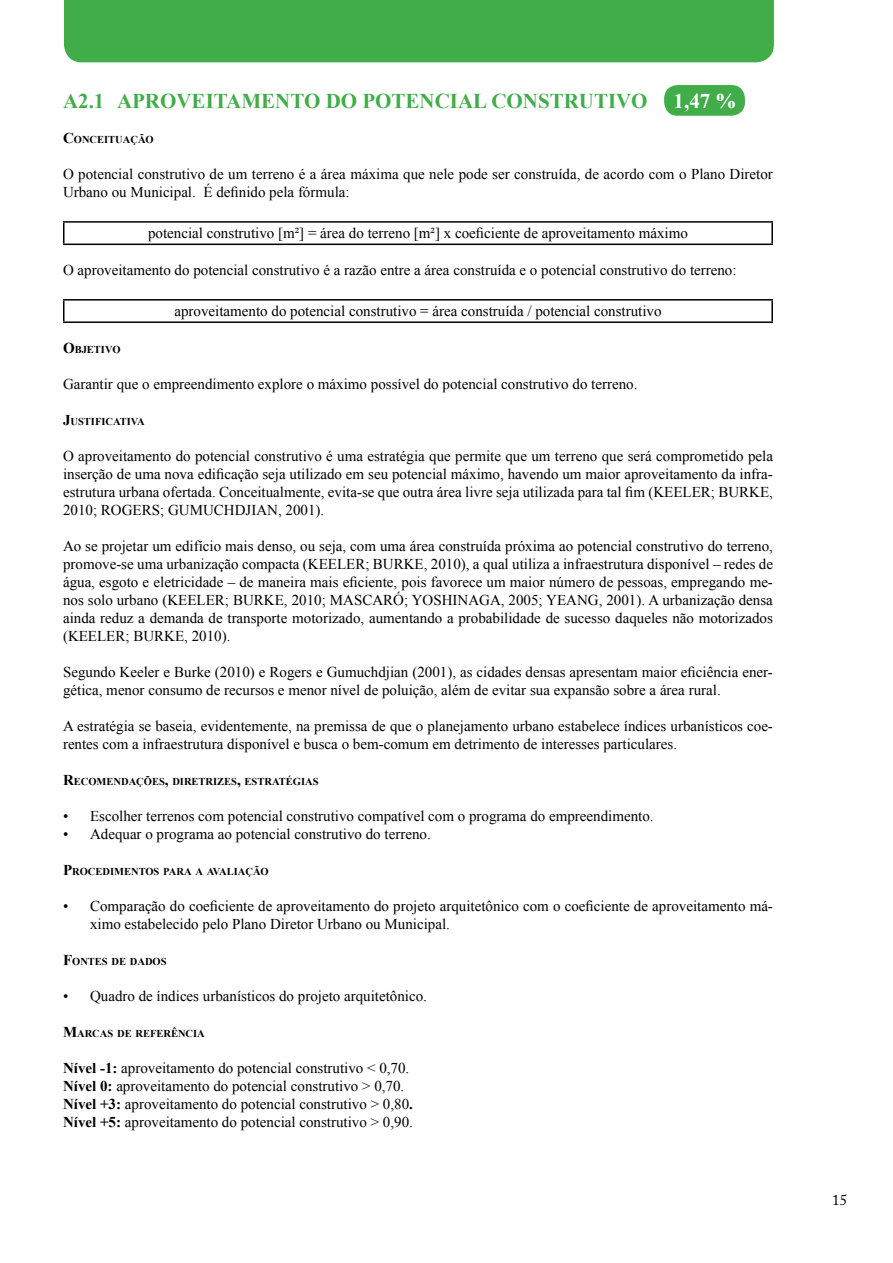
<style>
.page{position:relative;width:893px;height:1263px;background:#fff}
.page>*{position:absolute;margin:0;border:0;box-sizing:border-box;transform-origin:0 0}
.t1{font:700 21px "Times New Roman";color:#41ad49}
.t2{font:700 21px "Times New Roman";color:#fff}
.t3{font:15px/18px "Times New Roman";color:#000}
.t4{font:15px "Adobe Caslon Pro";color:#000}
.t5{font:700 10.5px "Times New Roman";color:#000}
.s1{font-size:15px}
.s2{font-weight:700}
</style>
<div class="page">
<div style="left:64px;top:0;width:710px;height:62px;background:#41ad49"></div>
<hr style="left:63px;top:221px;width:710px;height:2px;background:#000">
<svg style="left:63px;top:223px;width:1px;height:21px"></svg>
<hr style="left:771px;top:223px;width:2px;height:21px;background:#000">
<hr style="left:63px;top:244px;width:710px;height:1px;background:#000">
<hr style="left:63px;top:299px;width:710px;height:2px;background:#000">
<svg style="left:63px;top:301px;width:1px;height:20px"></svg>
<hr style="left:771px;top:301px;width:2px;height:20px;background:#000">
<hr style="left:63px;top:321px;width:710px;height:2px;background:#000">
<div style="left:664px;top:85px;width:81px;height:31px;background:#41ad49;border-radius:13px"></div>
<h1 class="t1" style="left:63px;top:86px;width:57px">A2.1 APROVE</h1>
<h1 class="t1" style="left:206px;top:86px;width:25px">ITAMENTO</h1>
<h1 class="t1" style="left:326px;top:86px;width:53px">DO POTENC</h1>
<h1 class="t1" style="left:450px;top:86px;width:57px">IAL CONSTRUT</h1>
<h1 class="t1" style="left:608px;top:86px;width:25px">IVO</h1>
<h1 class="t2" style="left:674px;top:86px;width:64px">1,47 %</h1>
<p class="t5" style="left:63px;top:132px;width:92px"><span class="s1">C</span>ONCEITUAÇÃO</p>
<p class="t3" style="left:63px;top:165px;width:711px">O potencial construtivo de um terreno é a área máxima que nele pode ser construída, de acordo com o Plano Diretor<br>Urbano ou Municipal. É definido pela fórmula:</p>
<p class="t3" style="left:148px;top:224px;width:541px">potencial construtivo [m²] = área do terreno [m²] x coeficiente de aproveitamento máximo</p>
<p class="t3" style="left:63px;top:261px;width:675px">O aproveitamento do potencial construtivo é a razão entre a área construída e o potencial construtivo do terreno:</p>
<p class="t3" style="left:174px;top:302px;width:489px">aproveitamento do potencial construtivo = área construída / potencial construtivo</p>
<p class="t5" style="left:63px;top:342px;width:59px"><span class="s1">O</span>BJETIVO</p>
<p class="t3" style="left:63px;top:375px;width:576px">Garantir que o empreendimento explore o máximo possível do potencial construtivo do terreno.</p>
<p class="t5" style="left:63px;top:414px;width:83px"><span class="s1">J</span>USTIFICATIVA</p>
<p class="t3" style="left:63px;top:447px;width:711px;text-align:justify">O aproveitamento do potencial construtivo é uma estratégia que permite que um terreno que será comprometido pela inserção de uma nova edificação seja utilizado em seu potencial máximo, havendo um maior aproveitamento da infra&shy;estrutura urbana ofertada. Conceitualmente, evita-se que outra área livre seja utilizada para tal fim (KEELER; BURKE, 2010; ROGERS; GUMUCHDJIAN, 2001).</p>
<p class="t3" style="left:63px;top:537px;width:711px;text-align:justify">Ao se projetar um edifício mais denso, ou seja, com uma área construída próxima ao potencial construtivo do terreno, promove-se uma urbanização compacta (KEELER; BURKE, 2010), a qual utiliza a infraestrutura disponível – redes de água, esgoto e eletricidade – de maneira mais eficiente, pois favorece um maior número de pessoas, empregando me&shy;nos solo urbano (KEELER; BURKE, 2010; MASCARÓ; YOSHINAGA, 2005; YEANG, 2001). A urbanização densa ainda reduz a demanda de transporte motorizado, aumentando a probabilidade de sucesso daqueles não motorizados (KEELER; BURKE, 2010).</p>
<p class="t3" style="left:63px;top:663px;width:711px">Segundo Keeler e Burke (2010) e Rogers e Gumuchdjian (2001), as cidades densas apresentam maior eficiência ener&shy;gética, menor consumo de recursos e menor nível de poluição, além de evitar sua expansão sobre a área rural.</p>
<p class="t3" style="left:63px;top:717px;width:711px">A estratégia se baseia, evidentemente, na premissa de que o planejamento urbano estabelece índices urbanísticos coe&shy;rentes com a infraestrutura disponível e busca o bem-comum em detrimento de interesses particulares.</p>
<p class="t5" style="left:63px;top:774px;width:257px"><span class="s1">R</span>ECOMENDAÇÕES<span class="s1">,</span> DIRETRIZES<span class="s1">,</span> ESTRATÉGIAS</p>
<p class="t3" style="left:63px;top:807px;width:592px">• Escolher terrenos com potencial construtivo compatível com o programa do empreendimento.</p>
<p class="t3" style="left:63px;top:825px;width:369px">• Adequar o programa ao potencial construtivo do terreno.</p>
<p class="t5" style="left:63px;top:864px;width:207px"><span class="s1">P</span>ROCEDIMENTOS PARA A AVALIAÇÃO</p>
<p class="t3" style="left:90px;top:897px;width:684px;text-indent:-27px">• Comparação do coeficiente de aproveitamento do projeto arquitetônico com o coeficiente de aproveitamento má&shy;ximo estabelecido pelo Plano Diretor Urbano ou Municipal.</p>
<p class="t5" style="left:63px;top:954px;width:105px"><span class="s1">F</span>ONTES DE DADOS</p>
<p class="t3" style="left:63px;top:987px;width:366px">• Quadro de índices urbanísticos do projeto arquitetônico.</p>
<p class="t5" style="left:63px;top:1026px;width:143px"><span class="s1">M</span>ARCAS DE REFERÊNCIA</p>
<p class="t3" style="left:63px;top:1059px;width:351px"><span class="s2">Nível -1:</span> aproveitamento do potencial construtivo &lt; 0,70.<br><span class="s2">Nível 0:</span> aproveitamento do potencial construtivo &gt; 0,70.<br><span class="s2">Nível +3:</span> aproveitamento do potencial construtivo &gt; 0,80<span class="s2">.<br>Nível +5:</span> aproveitamento do potencial construtivo &gt; 0,90.</p>
<p class="t4" style="left:832px;top:1191px;width:16px">15</p>
</div>
